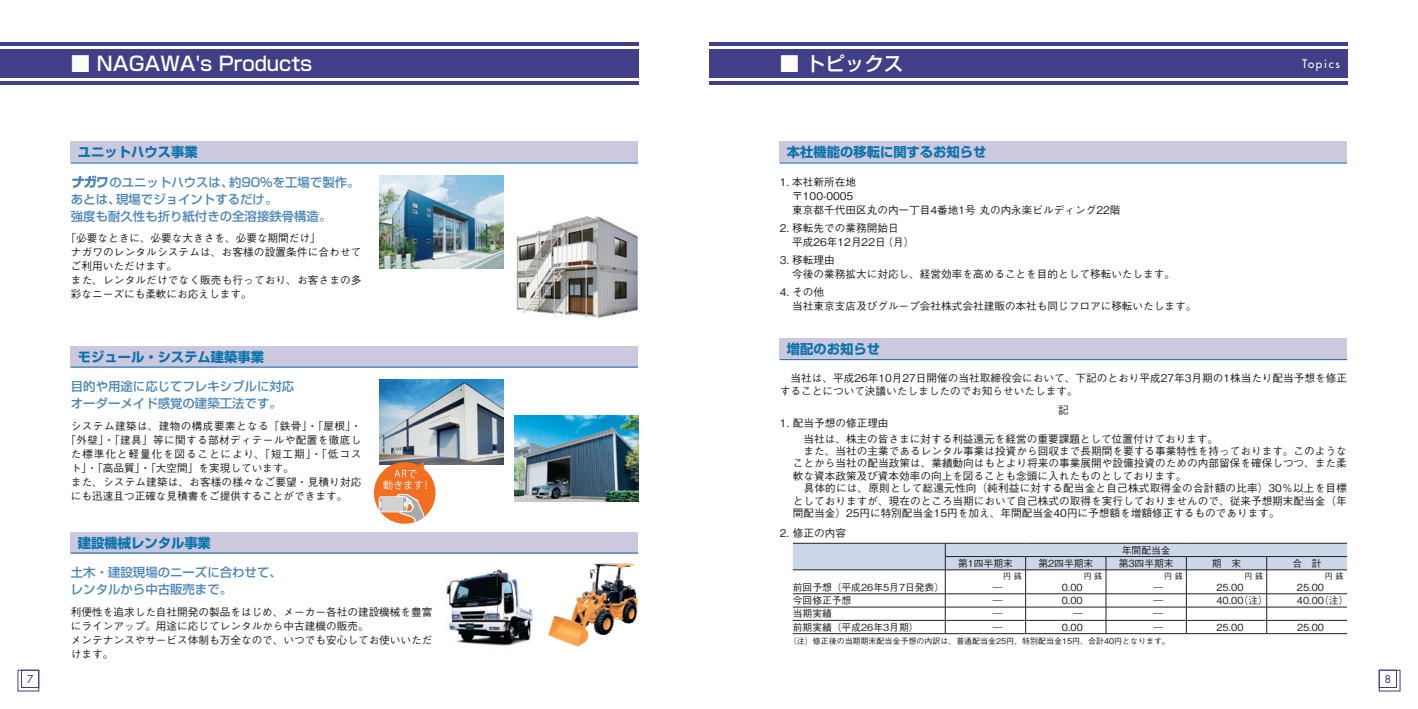
<style>
.page{position:relative;width:1418px;height:709px;background:#fff}
.page>*{position:absolute;margin:0;border:0;box-sizing:border-box;transform-origin:0 0}
.t1{font:500 19.5px "Shin Go Pr 5";color:#fff}
.t2{font:700 13.25px "Shin Go Pr 5";color:#0a73ae}
.t3{font:500 12.38px/17.8px "Shin Go Pr 5";color:#4b86ba}
.t4{font:500 11.5px "Futura Std";letter-spacing:.15em;color:#fff}
.t5{font:500 10.62px/14.1px "Gothic BBB Pr 5";color:#231f20}
.t6{font:500 10.62px "Gothic BBB Pr 5";letter-spacing:.04em;color:#231f20}
.t7{font:500 10.62px "Gothic BBB Pr 5";letter-spacing:.035em;color:#231f20}
.t8{font:500 10.62px "Gothic BBB Pr 5";letter-spacing:.085em;color:#231f20}
.t9{font:500 10.62px "Futura Std";color:#413f88}
.t10{font:500 9.75px "Gothic BBB Pr 5";color:#231f20}
.t11{font:500 8px "Gothic BBB Pr 5";color:#231f20}
</style>
<div class="page">
<div style="left:21px;top:670px;width:18px;height:17px;border:1px solid #413f88"></div>
<div style="left:1378px;top:670px;width:18px;height:17px;border:1px solid #413f88"></div>
<svg style="left:792px;top:543px;width:554px;height:90px"></svg>
<hr style="left:792px;top:633px;width:153px;height:1px;background:#231f20">
<hr style="left:945px;top:633px;width:80px;height:1px;background:#231f20">
<hr style="left:1025px;top:633px;width:80px;height:1px;background:#231f20">
<hr style="left:1105px;top:633px;width:81px;height:1px;background:#231f20">
<hr style="left:1186px;top:633px;width:80px;height:1px;background:#231f20">
<hr style="left:1266px;top:633px;width:80px;height:1px;background:#231f20">
<img style="left:446px;top:569px;width:87px;height:77px">
<div style="left:0;top:50px;width:638px;height:28px;background:#413f88"></div>
<hr style="left:0;top:43px;width:638px;height:3px;background:#413f88">
<hr style="left:0;top:81px;width:638px;height:4px;background:#413f88">
<div style="left:71px;top:142px;width:567px;height:21px;background:#ccc8dd"></div>
<hr style="left:71px;top:163px;width:567px;height:1px;background:#0a73ae">
<div style="left:71px;top:532px;width:567px;height:21px;background:#ccc8dd"></div>
<hr style="left:71px;top:553px;width:567px;height:1px;background:#0a73ae">
<img style="left:547px;top:563px;width:91px;height:83px">
<div style="left:709px;top:50px;width:637px;height:28px;background:#413f88"></div>
<hr style="left:709px;top:43px;width:637px;height:3px;background:#413f88">
<hr style="left:709px;top:81px;width:637px;height:4px;background:#413f88">
<svg style="left:72px;top:176px;width:36px;height:12px"></svg>
<img style="left:516px;top:216px;width:122px;height:102px">
<div style="left:71px;top:346px;width:567px;height:21px;background:#ccc8dd"></div>
<hr style="left:71px;top:367px;width:567px;height:1px;background:#0a73ae">
<img style="left:379px;top:380px;width:124px;height:85px">
<img style="left:514px;top:416px;width:124px;height:86px">
<div style="left:780px;top:142px;width:566px;height:21px;background:#ccc8dd"></div>
<hr style="left:780px;top:163px;width:566px;height:1px;background:#0a73ae">
<div style="left:780px;top:338px;width:566px;height:21px;background:#ccc8dd"></div>
<hr style="left:780px;top:359px;width:566px;height:1px;background:#0a73ae">
<img style="left:379px;top:175px;width:124px;height:94px">
<svg style="left:373px;top:458px;width:67px;height:66px"></svg>
<h1 class="t1" style="left:71px;top:48px;width:243px">■ NAGAWA's Products</h1>
<p class="t2" style="left:78px;top:142px;width:121px">ユニットハウス事業</p>
<p class="t3" style="left:71px;top:173px;width:290px;line-height:16.5px;text-indent:38px">のユニットハウスは、約90％を工場で製作。あとは、現場でジョイントするだけ。</p>
<p class="t3" style="left:71px;top:206px;width:262px">強度も耐久性も折り紙付きの全溶接鉄骨構造。</p>
<p class="t5" style="left:71px;top:230px;width:292px;text-indent:-5px">「必要なときに、必要な大きさを、必要な期間だけ」<br>ナガワのレンタルシステムは、お客様の設置条件に合わせてご利用いただけます。<br>また、レンタルだけでなく販売も行っており、お客さまの多彩なニーズにも柔軟にお応えします。</p>
<p class="t2" style="left:78px;top:346px;width:188px">モジュール・システム建築事業</p>
<p class="t3" style="left:71px;top:376px;width:225px">目的や用途に応じてフレキシブルに対応オーダーメイド感覚の建築工法です。</p>
<p class="t6" style="left:71px;top:417px;width:292px">システム建築は、建物の構成要素となる「鉄骨」・「屋根」・</p>
<p class="t7" style="left:66px;top:431px;width:297px">「外壁」・「建具」等に関する部材ディテールや配置を徹底し</p>
<p class="t8" style="left:71px;top:445px;width:292px">た標準化と軽量化を図ることにより、「短工期」・「低コス</p>
<p class="t5" style="left:71px;top:460px;width:225px">ト」・「高品質」・「大空間」を実現しています。</p>
<p class="t5" style="left:71px;top:474px;width:292px">また、システム建築は、お客様の様々なご要望・見積り対応</p>
<p class="t5" style="left:71px;top:488px;width:278px">にも迅速且つ正確な見積書をご提供することができます。</p>
<p class="t2" style="left:78px;top:532px;width:134px">建設機械レンタル事業</p>
<p class="t3" style="left:71px;top:562px;width:212px">土木・建設現場のニーズに合わせて、レンタルから中古販売まで。</p>
<p class="t5" style="left:71px;top:603px;width:363px">利便性を追求した自社開発の製品をはじめ、メーカー各社の建設機械を豊富にラインアップ。用途に応じてレンタルから中古建機の販売。<br>メンテナンスやサービス体制も万全なので、いつでも安心してお使いいただけます。</p>
<h1 class="t1" style="left:780px;top:48px;width:125px">■ トピックス</h1>
<p class="t4" style="left:1302px;top:56px;width:39px">Topics</p>
<p class="t2" style="left:787px;top:142px;width:201px">本社機能の移転に関するお知らせ</p>
<p class="t5" style="left:792px;top:174px;width:329px;text-indent:-12px">1. 本社新所在地<br>〒100-0005<br>東京都千代田区丸の内一丁目4番地1号 丸の内永楽ビルディング22階</p>
<p class="t5" style="left:792px;top:220px;width:124px;text-indent:-12px">2. 移転先での業務開始日<br>平成26年12月22日（月）</p>
<p class="t5" style="left:792px;top:252px;width:384px;text-indent:-12px">3. 移転理由<br>今後の業務拡大に対応し、経営効率を高めることを目的として移転いたします。</p>
<p class="t5" style="left:792px;top:283px;width:405px;text-indent:-12px">4. その他<br>当社東京支店及びグループ会社株式会社建販の本社も同じフロアに移転いたします。</p>
<p class="t2" style="left:787px;top:338px;width:95px">増配のお知らせ</p>
<p class="t5" style="left:780px;top:371px;width:568px;line-height:12.4px">　当社は、平成26年10月27日開催の当社取締役会において、下記のとおり平成27年3月期の1株当たり配当予想を修正することについて決議いたしましたのでお知らせいたします。</p>
<p class="t5" style="left:1058px;top:402px;width:12px">記</p>
<p class="t5" style="left:792px;top:413px;width:427px;line-height:16px;text-indent:-13px">1. 配当予想の修正理由<br>　当社は、株主の皆さまに対する利益還元を経営の重要課題として位置付けております。</p>
<p class="t5" style="left:792px;top:444px;width:555px;line-height:12.4px">　また、当社の主業であるレンタル事業は投資から回収まで長期間を要する事業特性を持っております。このようなことから当社の配当政策は、業績動向はもとより将来の事業展開や設備投資のための内部留保を確保しつつ、また柔軟な資本政策及び資本効率の向上を図ることも念頭に入れたものとしております。<br>　具体的には、原則として総還元性向（純利益に対する配当金と自己株式取得金の合計額の比率）30％以上を目標としておりますが、現在のところ当期において自己株式の取得を実行しておりませんので、従来予想期末配当金（年間配当金）25円に特別配当金15円を加え、年間配当金40円に予想額を増額修正するものであります。</p>
<p class="t5" style="left:780px;top:524px;width:68px">2. 修正の内容</p>
<p class="t10" style="left:1121px;top:542px;width:50px">年間配当金</p>
<p class="t10" style="left:958px;top:555px;width:56px">第1四半期末</p>
<p class="t10" style="left:1038px;top:555px;width:56px">第2四半期末</p>
<p class="t10" style="left:1118px;top:555px;width:56px">第3四半期末</p>
<p class="t10" style="left:1211px;top:555px;width:31px">期　末</p>
<p class="t10" style="left:1292px;top:555px;width:31px">合　計</p>
<p class="t11" style="left:1003px;top:569px;width:20px">円 銭</p>
<p class="t11" style="left:1083px;top:569px;width:20px">円 銭</p>
<p class="t11" style="left:1163px;top:569px;width:20px">円 銭</p>
<p class="t11" style="left:1244px;top:569px;width:20px">円 銭</p>
<p class="t11" style="left:1324px;top:569px;width:20px">円 銭</p>
<p class="t10" style="left:792px;top:579px;width:153px">前回予想（平成26年5月7日発表）</p>
<p class="t10" style="left:992px;top:579px;width:11px">―</p>
<p class="t10" style="left:1061px;top:579px;width:22px">0.00</p>
<p class="t10" style="left:1153px;top:579px;width:11px">―</p>
<p class="t10" style="left:1216px;top:579px;width:29px">25.00</p>
<p class="t10" style="left:1296px;top:579px;width:29px">25.00</p>
<p class="t10" style="left:792px;top:592px;width:60px">今回修正予想</p>
<p class="t10" style="left:992px;top:592px;width:11px">―</p>
<p class="t10" style="left:1061px;top:592px;width:22px">0.00</p>
<p class="t10" style="left:1153px;top:592px;width:11px">―</p>
<p class="t10" style="left:1216px;top:592px;width:53px">40.00（注）</p>
<p class="t10" style="left:1296px;top:592px;width:53px">40.00（注）</p>
<p class="t10" style="left:792px;top:606px;width:40px">当期実績</p>
<p class="t10" style="left:992px;top:606px;width:11px">―</p>
<p class="t10" style="left:1073px;top:606px;width:11px">―</p>
<p class="t10" style="left:1153px;top:606px;width:11px">―</p>
<p class="t10" style="left:792px;top:619px;width:127px">前期実績（平成26年3月期）</p>
<p class="t10" style="left:992px;top:619px;width:11px">―</p>
<p class="t10" style="left:1061px;top:619px;width:22px">0.00</p>
<p class="t10" style="left:1153px;top:619px;width:11px">―</p>
<p class="t10" style="left:1216px;top:619px;width:29px">25.00</p>
<p class="t10" style="left:1296px;top:619px;width:29px">25.00</p>
<p class="t11" style="left:788px;top:634px;width:382px">（注）修正後の当期期末配当金予想の内訳は、普通配当金25円、特別配当金15円、合計40円となります。</p>
<p class="t9" style="left:27px;top:672px;width:8px">7</p>
<p class="t9" style="left:1384px;top:672px;width:8px">8</p>
</div>
